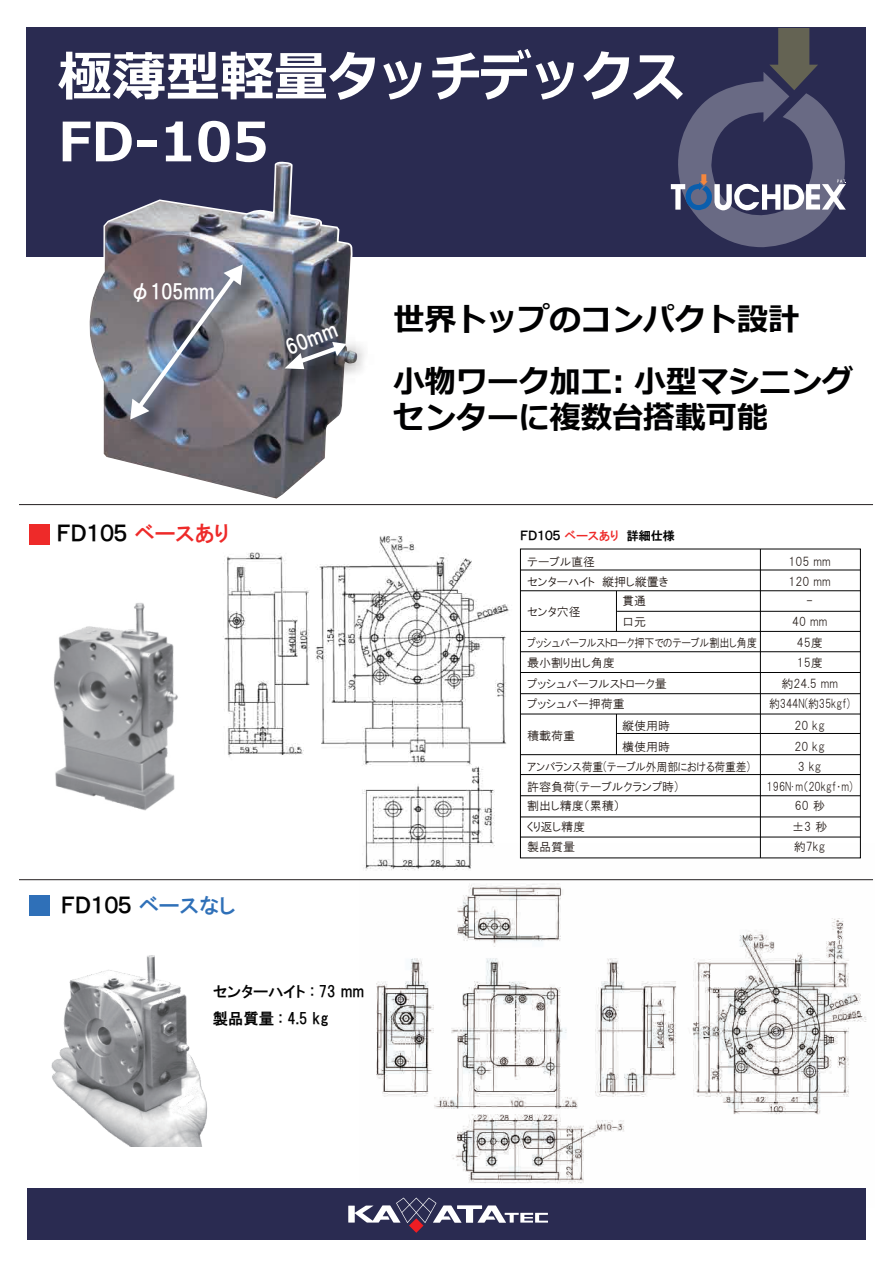
<style>
.page{position:relative;width:893px;height:1263px;background:#fff}
.page>*{position:absolute;margin:0;border:0;box-sizing:border-box;transform-origin:0 0}
.t1{font:700 54px/64.8px "Meiryo";color:#fff}
.t2{font:700 31.5px/61.7px "Meiryo";letter-spacing:-.01em;color:#000001}
.t3{font:21px "HGP Gothic E";color:#030303}
.t4{font:20.25px "HGP Gothic E";color:#fff}
.t5{font:15.3px/27px "HGP Gothic E";color:#030303}
.t6{font:12px "HGP Gothic M";color:#211814}
.t7{font:12px "HGP Gothic M";color:#211814;scale:.9 1}
.t8{font:12px "HGP Gothic M";color:#211814;scale:.85 1}
.t9{font:12px "HGP Gothic E";color:#030303}
.s1{color:#ee2a29}
.s2{color:#2f70b8}
</style>
<div class="page">
<div style="left:27px;top:27px;width:838px;height:230px;background:#2a2b51"></div>
<img style="left:89px;top:163px;width:264px;height:336px">
<img style="left:118px;top:251px;width:159px;height:203px">
<svg style="left:130px;top:264px;width:113px;height:156px;background:#7f7d87"></svg>
<img style="left:271px;top:330px;width:93px;height:73px">
<svg style="left:285px;top:342px;width:61px;height:27px"></svg>
<svg style="left:671px;top:28px;width:175px;height:219px"></svg>
<img style="left:376px;top:844px;width:497px;height:340px">
<img style="left:53px;top:603px;width:125px;height:208px">
<img style="left:51px;top:955px;width:157px;height:191px">
<div style="left:520px;top:549px;width:341px;height:309px;border:1px solid #030303"></div>
<hr style="left:520px;top:570px;width:340px;height:1px;background:#030303">
<hr style="left:520px;top:590px;width:340px;height:1px;background:#030303">
<hr style="left:617px;top:611px;width:243px;height:1px;background:#030303">
<hr style="left:520px;top:631px;width:340px;height:1px;background:#030303">
<hr style="left:520px;top:651px;width:340px;height:1px;background:#030303">
<hr style="left:520px;top:672px;width:340px;height:1px;background:#030303">
<hr style="left:520px;top:693px;width:340px;height:1px;background:#030303">
<hr style="left:520px;top:714px;width:340px;height:1px;background:#030303">
<hr style="left:617px;top:733px;width:243px;height:1px;background:#030303">
<hr style="left:520px;top:754px;width:340px;height:1px;background:#030303">
<hr style="left:520px;top:774px;width:340px;height:1px;background:#030303">
<hr style="left:520px;top:795px;width:340px;height:1px;background:#030303">
<hr style="left:520px;top:816px;width:340px;height:1px;background:#030303">
<hr style="left:520px;top:837px;width:340px;height:1px;background:#030303">
<hr style="left:616px;top:714px;width:1px;height:41px;background:#030303">
<hr style="left:616px;top:591px;width:1px;height:41px;background:#030303">
<hr style="left:760px;top:549px;width:1px;height:309px;background:#030303">
<div style="left:27px;top:1188px;width:839px;height:52px;background:#2a2b51"></div>
<svg style="left:348px;top:1197px;width:200px;height:36px"></svg>
<div style="left:29px;top:524px;width:21px;height:21px;background:#ee2a29"></div>
<div style="left:29px;top:895px;width:21px;height:21px;background:#2f70b8"></div>
<hr style="left:19px;top:504px;width:854px;height:1px;background:#231f20">
<hr style="left:19px;top:879px;width:854px;height:1px;background:#231f20">
<img style="left:218px;top:536px;width:299px;height:350px">
<h1 class="t1" style="left:58px;top:47px;width:628px">極薄型軽量タッチデックス<br>FD-105</h1>
<h3 class="t4" style="left:130px;top:281px;width:86px">φ105mm</h3>
<h3 class="t4" style="left:283px;top:338px;width:55px;rotate:-21deg">60mm</h3>
<h2 class="t2" style="left:393px;top:290px;width:461px">世界トップのコンパクト設計<br>小物ワーク加工: 小型マシニング</h2>
<h2 class="t2" style="left:393px;top:388px;width:376px">センターに複数台搭載可能</h2>
<h3 class="t3" style="left:57px;top:523px;width:174px">ＦＤ１０５ <span class="s1">ベースあり</span></h3>
<h3 class="t3" style="left:61px;top:895px;width:175px">ＦＤ１０５ <span class="s2">ベースなし</span></h3>
<p class="t5" style="left:213px;top:977px;width:153px">センターハイト : 73 mm製品質量 : 4.5 kg</p>
<p class="t9" style="left:520px;top:530px;width:156px">ＦＤ１０５ <span class="s1">ベースあり</span>　詳細仕様</p>
<p class="t6" style="left:527px;top:556px;width:70px">テーブル直径</p>
<p class="t6" style="left:789px;top:556px;width:44px">105 mm</p>
<p class="t6" style="left:527px;top:575px;width:143px">センターハイト　縦押し縦置き</p>
<p class="t6" style="left:527px;top:605px;width:55px">センタ穴径</p>
<p class="t6" style="left:789px;top:575px;width:44px">120 mm</p>
<p class="t6" style="left:622px;top:595px;width:25px">貫通</p>
<p class="t6" style="left:806px;top:595px;width:8px">-</p>
<p class="t6" style="left:622px;top:616px;width:25px">口元</p>
<p class="t6" style="left:792px;top:616px;width:37px">40 mm</p>
<p class="t8" style="left:527px;top:637px;width:272px">プッシュバーフルストローク押下でのテーブル割出し角度</p>
<p class="t6" style="left:797px;top:637px;width:27px">45度</p>
<p class="t6" style="left:527px;top:657px;width:89px">最小割り出し角度</p>
<p class="t6" style="left:797px;top:657px;width:27px">15度</p>
<p class="t6" style="left:527px;top:678px;width:141px">プッシュバーフルストローク量</p>
<p class="t6" style="left:781px;top:678px;width:58px">約24.5 mm</p>
<p class="t6" style="left:527px;top:698px;width:99px">プッシュバー押荷重</p>
<p class="t7" style="left:769px;top:697px;width:92px">約344N(約35kgf)</p>
<p class="t6" style="left:527px;top:730px;width:49px">積載荷重</p>
<p class="t6" style="left:622px;top:719px;width:49px">縦使用時</p>
<p class="t6" style="left:794px;top:719px;width:32px">20 kg</p>
<p class="t6" style="left:622px;top:740px;width:49px">横使用時</p>
<p class="t6" style="left:794px;top:740px;width:32px">20 kg</p>
<p class="t7" style="left:527px;top:760px;width:249px">アンバランス荷重(テーブル外周部における荷重差)</p>
<p class="t6" style="left:798px;top:760px;width:25px">3 kg</p>
<p class="t6" style="left:527px;top:781px;width:152px">許容負荷(テーブルクランプ時)</p>
<p class="t7" style="left:767px;top:781px;width:97px">196N･m（20kgf・m)</p>
<p class="t6" style="left:527px;top:800px;width:94px">割出し精度（累積）</p>
<p class="t6" style="left:795px;top:800px;width:31px">60 秒</p>
<p class="t6" style="left:527px;top:821px;width:59px">くり返し精度</p>
<p class="t6" style="left:792px;top:821px;width:36px">±3 秒</p>
<p class="t6" style="left:527px;top:841px;width:49px">製品質量</p>
<p class="t6" style="left:794px;top:841px;width:33px">約7kg</p>
</div>
